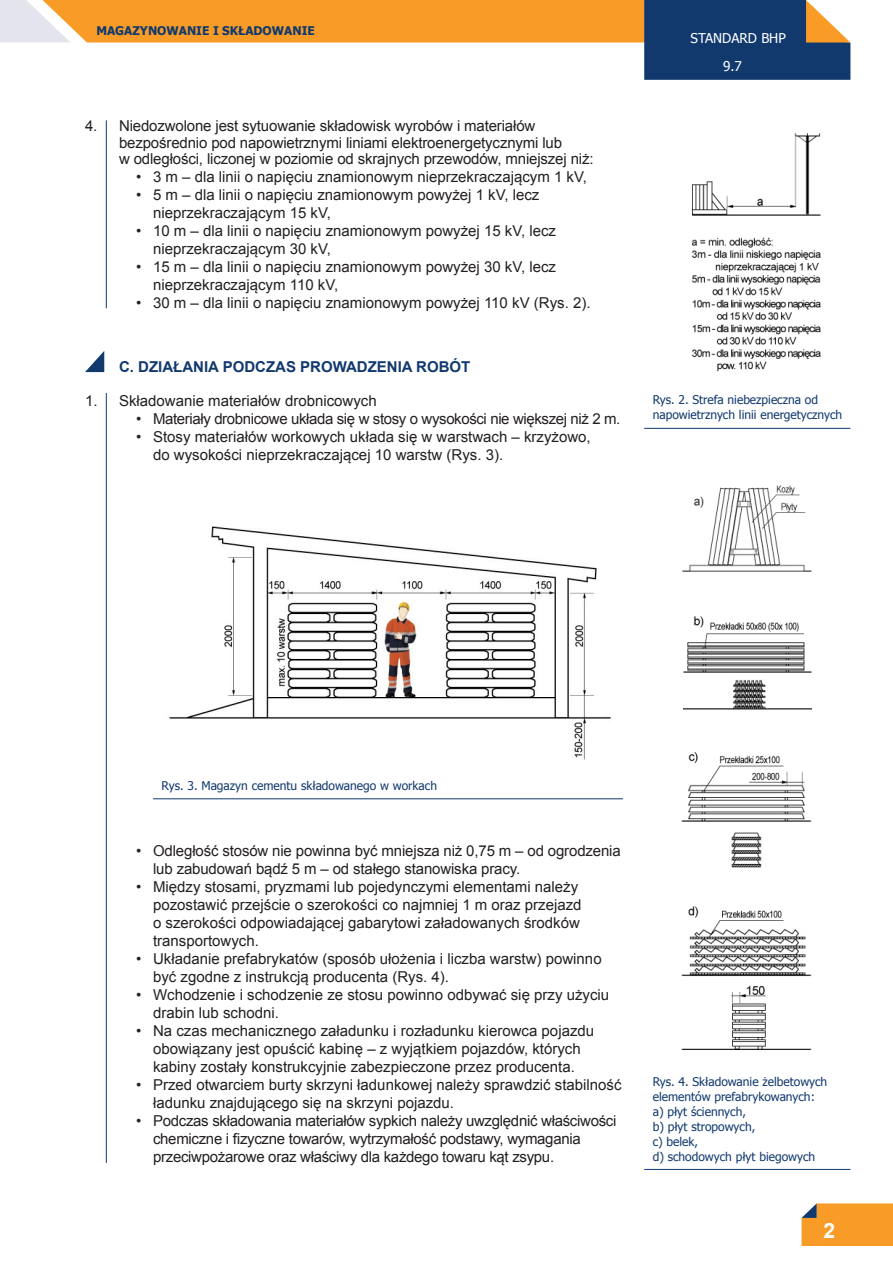
<style>
.page{position:relative;width:893px;height:1263px;background:#fff}
.page>*{position:absolute;margin:0;border:0;box-sizing:border-box;transform-origin:0 0}
.tekst{font:700 21px "Arial";color:#fff}
.Tekst_kropki{font:15px/18px "Arial";color:#231f20}
.Tekst_numerowany{font:15px/16.5px "Arial";letter-spacing:-.01em;color:#231f20}
.Tekst_kropki-2{font:15px/18px "Arial";letter-spacing:-.02em;color:#231f20}
.Tekst_kropki-3{font:15px "Arial";letter-spacing:-.025em;color:#231f20}
.Tytulik{font:700 15px "Arial";color:#11396e}
.t1{font:13.5px "Tahoma";color:#fff}
.podpis_zdjęcia{font:12px/15px "Tahoma";color:#11396e}
.t2{font:700 12px "Tahoma";color:#11396e}
</style>
<div class="page">
<svg style="left:801px;top:1203px;width:92px;height:43px;background:#f19d32"></svg>
<svg style="left:0;top:0;width:850px;height:80px"></svg>
<svg style="left:85px;top:351px;width:19px;height:21px"></svg>
<hr style="left:106px;top:393px;width:1px;height:770px;background:#11396e">
<hr style="left:106px;top:120px;width:1px;height:188px;background:#11396e">
<img style="left:682px;top:485px;width:130px;height:87px">
<img style="left:683px;top:616px;width:129px;height:94px">
<img style="left:681px;top:752px;width:131px;height:116px">
<img style="left:681px;top:906px;width:131px;height:144px">
<hr style="left:644px;top:1169px;width:206px;height:1px;background:#11396e">
<img style="left:692px;top:133px;width:129px;height:239px">
<hr style="left:644px;top:428px;width:206px;height:1px;background:#11396e">
<img style="left:169px;top:526px;width:442px;height:234px">
<hr style="left:153px;top:798px;width:470px;height:1px;background:#11396e">
<p class="t2" style="left:96px;top:23px;width:220px">MAGAZYNOWANIE I SKŁADOWANIE</p>
<p class="Tekst_numerowany" style="left:119px;top:118px;width:476px;text-indent:-34px">4. Niedozwolone jest sytuowanie składowisk wyrobów i materiałów bezpośrednio pod napowietrznymi liniami elektroenergetycznymi lub<br>w odległości, liczonej w poziomie od skrajnych przewodów, mniejszej niż:</p>
<p class="Tekst_kropki" style="left:136px;top:168px;width:452px">• 3 m – dla linii o napięciu znamionowym nieprzekraczającym 1 kV,</p>
<p class="Tekst_kropki" style="left:153px;top:186px;width:388px;text-indent:-17px">• 5 m – dla linii o napięciu znamionowym powyżej 1 kV, lecz nieprzekraczającym 15 kV,</p>
<p class="Tekst_kropki" style="left:153px;top:222px;width:404px;text-indent:-17px">• 10 m – dla linii o napięciu znamionowym powyżej 15 kV, lecz nieprzekraczającym 30 kV,</p>
<p class="Tekst_kropki" style="left:153px;top:258px;width:404px;text-indent:-17px">• 15 m – dla linii o napięciu znamionowym powyżej 30 kV, lecz nieprzekraczającym 110 kV,</p>
<p class="Tekst_kropki" style="left:136px;top:294px;width:456px">• 30 m – dla linii o napięciu znamionowym powyżej 110 kV (Rys. 2).</p>
<p class="Tytulik" style="left:119px;top:357px;width:353px">C. DZIAŁANIA PODCZAS PROWADZENIA ROBÓT</p>
<p class="Tekst_numerowany" style="left:85px;top:392px;width:293px">1. Składowanie materiałów drobnicowych</p>
<p class="Tekst_kropki-3" style="left:136px;top:408px;width:486px">• Materiały drobnicowe układa się w stosy o wysokości nie większej niż 2 m.</p>
<p class="Tekst_kropki" style="left:153px;top:427px;width:439px;text-indent:-17px">• Stosy materiałów workowych układa się w warstwach – krzyżowo, do wysokości nieprzekraczającej 10 warstw (Rys. 3).</p>
<p class="t1" style="left:691px;top:29px;width:97px">STANDARD BHP</p>
<p class="t1" style="left:723px;top:57px;width:20px">9.7</p>
<p class="podpis_zdjęcia" style="left:653px;top:392px;width:191px">Rys. 2. Strefa niebezpieczna od napowietrznych linii energetycznych</p>
<p class="podpis_zdjęcia" style="left:162px;top:777px;width:277px">Rys. 3. Magazyn cementu składowanego w workach</p>
<p class="Tekst_kropki" style="left:153px;top:841px;width:469px;text-indent:-17px">• Odległość stosów nie powinna być mniejsza niż 0,75 m – od ogrodzenia lub zabudowań bądź 5 m – od stałego stanowiska pracy.</p>
<p class="Tekst_kropki" style="left:153px;top:877px;width:430px;text-indent:-17px">• Między stosami, pryzmami lub pojedynczymi elementami należy pozostawić przejście o szerokości co najmniej 1 m oraz przejazd o szerokości odpowiadającej gabarytowi załadowanych środków transportowych.</p>
<p class="Tekst_kropki" style="left:153px;top:949px;width:450px;text-indent:-17px">• Układanie prefabrykatów (sposób ułożenia i liczba warstw) powinno być zgodne z instrukcją producenta (Rys. 4).</p>
<p class="Tekst_kropki" style="left:153px;top:985px;width:458px;text-indent:-17px">• Wchodzenie i schodzenie ze stosu powinno odbywać się przy użyciu drabin lub schodni.</p>
<p class="Tekst_kropki" style="left:136px;top:1021px;width:460px;text-align:center">• Na czas mechanicznego załadunku i rozładunku kierowca pojazdu obowiązany jest opuścić kabinę – z wyjątkiem pojazdów, których kabiny zostały konstrukcyjnie zabezpieczone przez producenta.</p>
<p class="Tekst_kropki" style="left:153px;top:1075px;width:470px;text-indent:-17px">• Przed otwarciem burty skrzyni ładunkowej należy sprawdzić stabilność ładunku znajdującego się na skrzyni pojazdu.</p>
<p class="Tekst_kropki-2" style="left:153px;top:1111px;width:465px;text-indent:-17px">• Podczas składowania materiałów sypkich należy uwzględnić właściwości chemiczne i fizyczne towarów, wytrzymałość podstawy, wymagania przeciwpożarowe oraz właściwy dla każdego towaru kąt zsypu.</p>
<p class="podpis_zdjęcia" style="left:653px;top:1073px;width:176px">Rys. 4. Składowanie żelbetowych elementów prefabrykowanych: a) płyt ściennych,<br>b) płyt stropowych,<br>c) belek,<br>d) schodowych płyt biegowych</p>
<p class="tekst" style="left:823px;top:1217px;width:13px">2</p>
</div>
